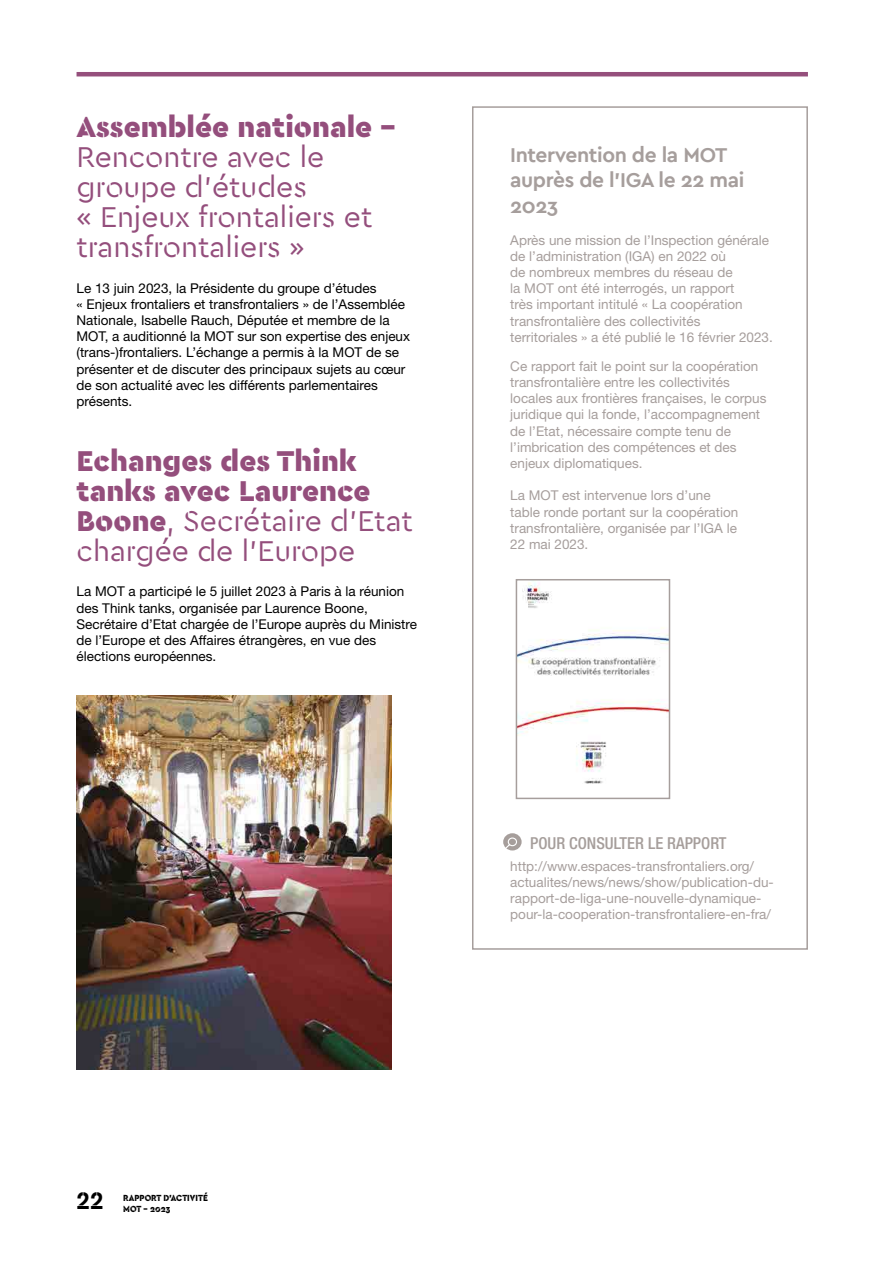
<style>
.page{position:relative;width:893px;height:1263px;background:#fff}
.page>*{position:absolute;margin:0;border:0;box-sizing:border-box;transform-origin:0 0}
.t1{font:900 30px/30px "Cera Stencil PRO";color:#944e7c}
.t2{font:30px/30px "Cera Stencil PRO";color:#944e7c}
.t3{font:24px "AG Book Stencil";color:#000}
.t4{font:700 21px/25.5px "Cera";letter-spacing:-.02em;color:#a69e9c}
.t5{font:500 condensed 16.5px "Helvetica Neue LT Std";color:#a69e9b}
.t6{font:13.5px/16.2px "Helvetica Neue LT Std";color:#a69e9c}
.t7{font:13.5px/16.2px "Helvetica Neue LT Std";color:#000}
.t8{font:900 9.3px "Cera Stencil PRO";color:#000;scale:.91 1}
.s1{font-weight:400}
</style>
<div class="page">
<div style="left:472px;top:106px;width:336px;height:844px;border:2px solid #a69e9c"></div>
<hr style="left:77px;top:72px;width:731px;height:4px;background:#954f7c">
<svg style="left:503px;top:833px;width:19px;height:17px"></svg>
<svg style="left:504px;top:837px;width:14px;height:12px"></svg>
<img style="left:77px;top:696px;width:314px;height:374px">
<img style="left:519px;top:582px;width:148px;height:202px">
<div style="left:516px;top:579px;width:154px;height:220px;border:2px solid #a69e9c"></div>
<h1 class="t1" style="left:77px;top:111px;width:321px">Assemblée nationale -</h1>
<h1 class="t2" style="left:77px;top:141px;width:297px">Rencontre avec le groupe d’études<br>« Enjeux frontaliers et transfrontaliers »</h1>
<p class="t7" style="left:77px;top:279px;width:335px">Le 13 juin 2023, la Présidente du groupe d’études<br>« Enjeux frontaliers et transfrontaliers » de l’Assemblée Nationale, Isabelle Rauch, Députée et membre de la MOT, a auditionné la MOT sur son expertise des enjeux (trans-)frontaliers. L’échange a permis à la MOT de se présenter et de discuter des principaux sujets au cœur de son actualité avec les différents parlementaires présents.</p>
<h1 class="t1" style="left:77px;top:445px;width:338px">Echanges des Think tanks avec Laurence<br>Boone<span class="s1">, Secrétaire d’Etat chargée de l’Europe</span></h1>
<p class="t7" style="left:77px;top:583px;width:342px">La MOT a participé le 5 juillet 2023 à Paris à la réunion des Think tanks, organisée par Laurence Boone, Secrétaire d’Etat chargée de l’Europe auprès du Ministre de l’Europe et des Affaires étrangères, en vue des élections européennes.</p>
<h3 class="t4" style="left:510px;top:141px;width:236px">Intervention de la MOT auprès de l’IGA le 22 mai<br>2023</h3>
<p class="t6" style="left:510px;top:231px;width:264px">Après une mission de l’Inspection générale de l’administration (IGA) en 2022 où<br>de nombreux membres du réseau de<br>la MOT ont été interrogés, un rapport<br>très important intitulé « La coopération transfrontalière des collectivités<br>territoriales » a été publié le 16 février 2023.</p>
<p class="t6" style="left:510px;top:358px;width:258px">Ce rapport fait le point sur la coopération transfrontalière entre les collectivités locales aux frontières françaises, le corpus juridique qui la fonde, l’accompagnement de l’Etat, nécessaire compte tenu de l’imbrication des compétences et des enjeux diplomatiques.</p>
<p class="t6" style="left:510px;top:487px;width:230px">La MOT est intervenue lors d’une table ronde portant sur la coopération transfrontalière, organisée par l’IGA le<br>22 mai 2023.</p>
<p class="t5" style="left:530px;top:833px;width:198px">POUR CONSULTER LE RAPPORT</p>
<p class="t6" style="left:510px;top:857px;width:265px">http://www.espaces-transfrontaliers.org/ actualites/news/news/show/publication-du&shy;rapport-de-liga-une-nouvelle-dynamique&shy;pour-la-cooperation-transfrontaliere-en-fra/</p>
<h2 class="t3" style="left:77px;top:1186px;width:28px">22</h2>
<p class="t8" style="left:123px;top:1192px;width:94px">RAPPORT D’ACTIVITÉ</p>
<p class="t8" style="left:123px;top:1202px;width:53px">MOT - 2023</p>
</div>
